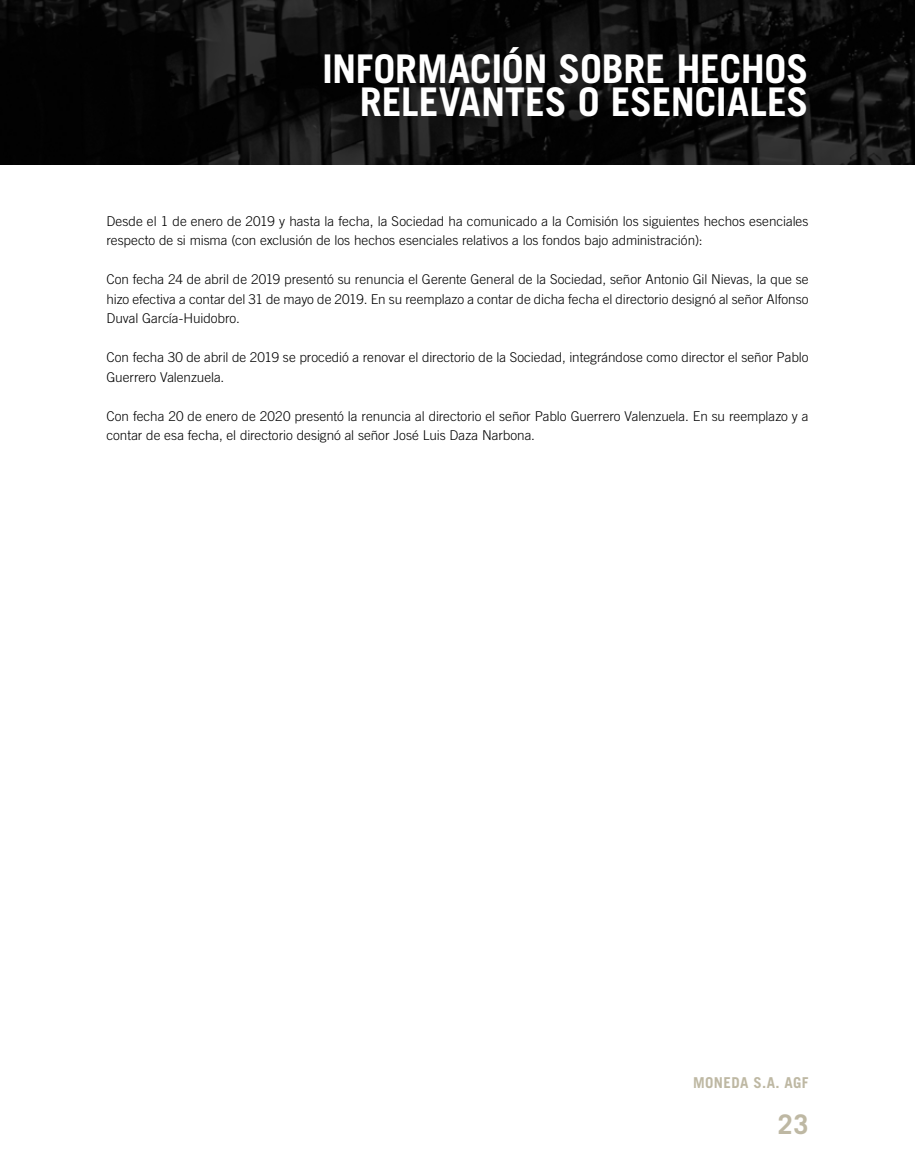
<style>
.page{position:relative;width:915px;height:1170px;background:#fff}
.page>*{position:absolute;margin:0;border:0;box-sizing:border-box;transform-origin:0 0}
.t1{font:700 39.45px/32.8px "Trade Gothic LT Std";letter-spacing:-.005em;color:#fff;text-align:right}
.t2{font:700 27px "Trade Gothic LT Std";color:#beb8a3}
.t3{font:700 15px "Trade Gothic LT Std";letter-spacing:.025em;color:#beb8a3}
.t4{font:300 13.5px/19.5px "Trade Gothic LT Std";letter-spacing:-.005em;color:#000}
</style>
<div class="page">
<img style="left:0;top:0;width:914px;height:164px">
<h1 class="t1" style="left:322px;top:51px;width:488px">INFORMACIÓN SOBRE HECHOS<br>RELEVANTES O ESENCIALES</h1>
<p class="t4" style="left:106px;top:211px;width:703px">Desde el 1 de enero de 2019 y hasta la fecha, la Sociedad ha comunicado a la Comisión los siguientes hechos esenciales respecto de si misma (con exclusión de los hechos esenciales relativos a los fondos bajo administración):</p>
<p class="t4" style="left:106px;top:270px;width:703px;text-align:justify">Con fecha 24 de abril de 2019 presentó su renuncia el Gerente General de la Sociedad, señor Antonio Gil Nievas, la que se hizo efectiva a contar del 31 de mayo de 2019. En su reemplazo a contar de dicha fecha el directorio designó al señor Alfonso Duval García-Huidobro.</p>
<p class="t4" style="left:106px;top:348px;width:703px">Con fecha 30 de abril de 2019 se procedió a renovar el directorio de la Sociedad, integrándose como director el señor Pablo<br>Guerrero Valenzuela.</p>
<p class="t4" style="left:106px;top:406px;width:703px">Con fecha 20 de enero de 2020 presentó la renuncia al directorio el señor Pablo Guerrero Valenzuela. En su reemplazo y a contar de esa fecha, el directorio designó al señor José Luis Daza Narbona.</p>
<p class="t3" style="left:693px;top:1073px;width:117px">MONEDA S.A. AGF</p>
<h2 class="t2" style="left:777px;top:1107px;width:32px">23</h2>
</div>
